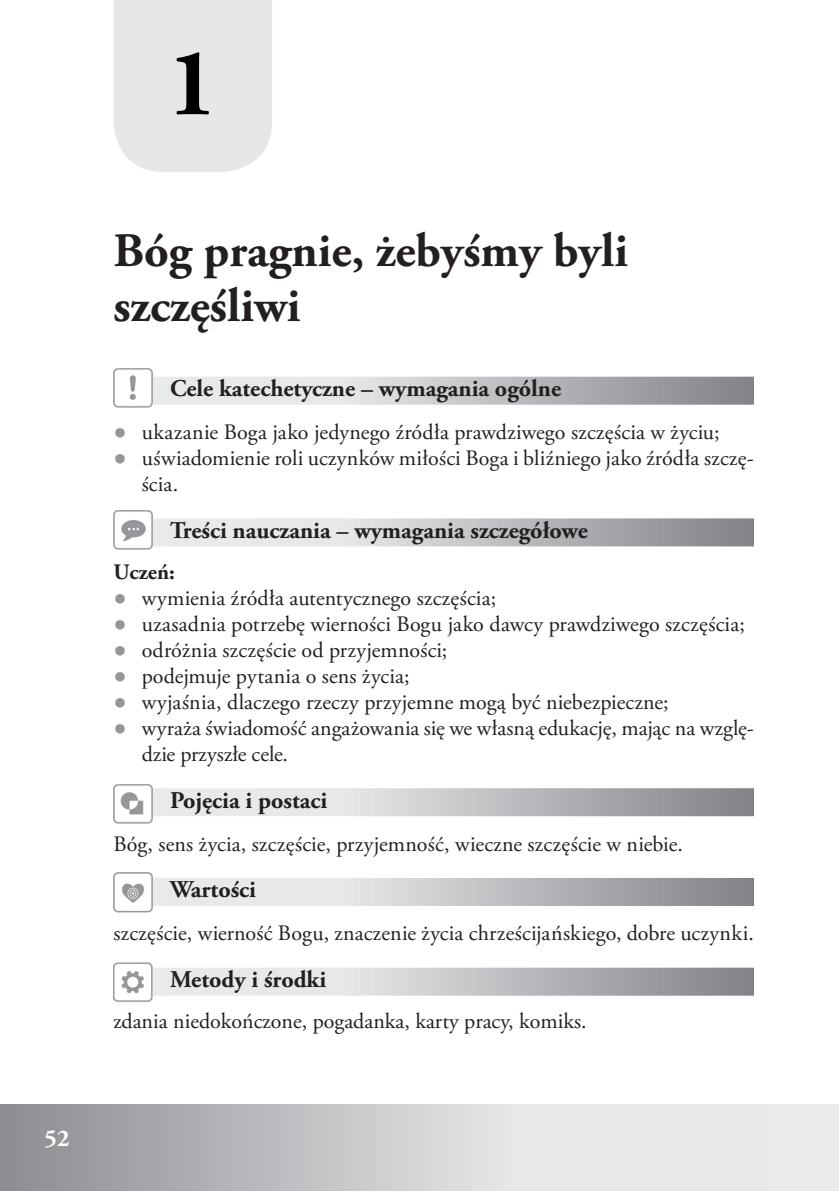
<style>
.page{position:relative;width:839px;height:1191px;background:#fff}
.page>*{position:absolute;margin:0;border:0;box-sizing:border-box;transform-origin:0 0}
.t1{font:700 96px "Adobe Garamond Pro";color:#000}
.t2{font:700 48px/55.2px "Adobe Garamond Pro";color:#231f20}
.t3{font:700 24px "Adobe Garamond Pro";color:#231f20}
.t4{font:700 24px "Adobe Garamond Pro";color:#fff}
.t5{font:22px/26px "Adobe Garamond Pro";letter-spacing:.01em;color:#231f20}
.t6{font:22px "Adobe Garamond Pro";letter-spacing:-.02em;color:#231f20}
.t7{font:700 22px "Adobe Garamond Pro";color:#231f20}
.s1{font-family:"Arial";color:#939598}
</style>
<div class="page">
<svg style="left:0;top:1104px;width:839px;height:86px"></svg>
<svg style="left:152px;top:377px;width:602px;height:28px"></svg>
<svg style="left:152px;top:518px;width:602px;height:28px"></svg>
<svg style="left:152px;top:788px;width:602px;height:28px"></svg>
<svg style="left:152px;top:878px;width:602px;height:28px"></svg>
<svg style="left:152px;top:967px;width:602px;height:28px"></svg>
<div style="left:113px;top:0;width:159px;height:172px;background:#e6e7e9"></div>
<img style="left:113px;top:368px;width:39px;height:39px">
<img style="left:113px;top:510px;width:39px;height:40px">
<img style="left:113px;top:784px;width:39px;height:39px">
<img style="left:113px;top:872px;width:39px;height:41px">
<img style="left:113px;top:962px;width:39px;height:40px">
<svg style="left:49px;top:1154px;width:11px;height:36px"></svg>
<p class="t1" style="left:167px;top:28px;width:51px">1</p>
<p class="t4" style="left:45px;top:1124px;width:26px">52</p>
<p class="t2" style="left:113px;top:224px;width:516px">Bóg pragnie, żebyśmy byli szczęśliwi</p>
<p class="t3" style="left:170px;top:374px;width:393px">Cele katechetyczne – wymagania ogólne</p>
<p class="t5" style="left:113px;top:420px;width:608px"><span class="s1">●</span> ukazanie Boga jako jedynego źródła prawdziwego szczęścia w życiu;</p>
<p class="t5" style="left:142px;top:446px;width:614px;text-indent:-28px"><span class="s1">●</span> uświadomienie roli uczynków miłości Boga i bliźniego jako źródła szczę&shy;ścia.</p>
<p class="t3" style="left:170px;top:516px;width:419px">Treści nauczania – wymagania szczegółowe</p>
<p class="t7" style="left:113px;top:559px;width:63px">Uczeń:</p>
<p class="t5" style="left:113px;top:586px;width:385px"><span class="s1">●</span> wymienia źródła autentycznego szczęścia;</p>
<p class="t5" style="left:113px;top:612px;width:633px"><span class="s1">●</span> uzasadnia potrzebę wierności Bogu jako dawcy prawdziwego szczęścia;</p>
<p class="t5" style="left:113px;top:638px;width:336px"><span class="s1">●</span> odróżnia szczęście od przyjemności;</p>
<p class="t5" style="left:113px;top:664px;width:298px"><span class="s1">●</span> podejmuje pytania o sens życia;</p>
<p class="t5" style="left:113px;top:690px;width:557px"><span class="s1">●</span> wyjaśnia, dlaczego rzeczy przyjemne mogą być niebezpieczne;</p>
<p class="t5" style="left:142px;top:716px;width:614px;text-indent:-28px"><span class="s1">●</span> wyraża świadomość angażowania się we własną edukację, mając na wzglę&shy;dzie przyszłe cele.</p>
<p class="t3" style="left:170px;top:786px;width:159px">Pojęcia i postaci</p>
<p class="t5" style="left:113px;top:831px;width:571px">Bóg, sens życia, szczęście, przyjemność, wieczne szczęście w niebie.</p>
<p class="t3" style="left:170px;top:875px;width:88px">Wartości</p>
<p class="t5" style="left:113px;top:921px;width:642px">szczęście, wierność Bogu, znaczenie życia chrześcijańskiego, dobre uczynki.</p>
<p class="t3" style="left:170px;top:965px;width:158px">Metody i środki</p>
<p class="t6" style="left:113px;top:1008px;width:475px">zdania niedokończone, pogadanka, karty pracy, komiks.</p>
</div>
